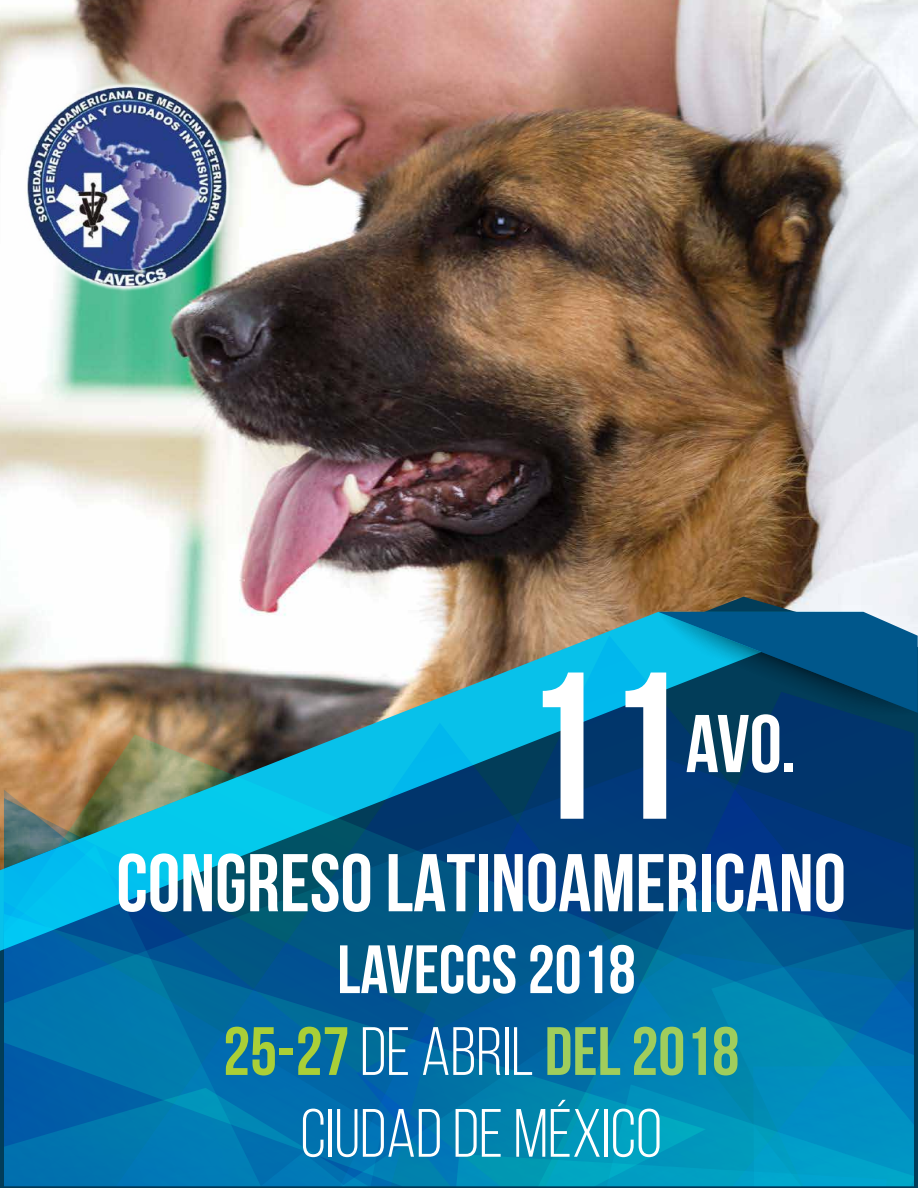
<style>
.page{position:relative;width:918px;height:1188px;background:#fff}
.page>*{position:absolute;margin:0;border:0;box-sizing:border-box;transform-origin:0 0}
.t1{font:700 208.95px "Bebas Neue";color:#fff}
.t2{font:700 81.75px "Bebas Neue";color:#fff}
.t3{font:700 81.6px "Bebas Neue";color:#fff}
.t4{font:68.25px/81.8px "Bebas Neue";color:#fff;text-align:center}
.s1{font-weight:700}
.s2{font-weight:700;color:#aacf37}
.s3{font-weight:700;color:#a0cd5c}
</style>
<div class="page">
<img style="left:0;top:0;width:918px;height:597px">
<svg style="left:0;top:597px;width:918px;height:591px"></svg>
<img style="left:0;top:612px;width:658px;height:339px">
<svg style="left:658px;top:612px;width:260px;height:110px;background:#18709e"></svg>
<svg style="left:340px;top:636px;width:574px;height:98px;background:#2f84a0"></svg>
<svg style="left:4px;top:734px;width:910px;height:25px;background:#356c7e"></svg>
<svg style="left:4px;top:759px;width:910px;height:427px;background:#0a6494"></svg>
<svg style="left:456px;top:964px;width:82px;height:222px;background:#0171a3"></svg>
<svg style="left:538px;top:898px;width:376px;height:288px;background:#017aab"></svg>
<svg style="left:4px;top:1088px;width:364px;height:98px;background:#0172af"></svg>
<img style="left:12px;top:78px;width:229px;height:219px">
<h1 class="t1" style="left:520px;top:632px;width:167px">11</h1>
<p class="t3" style="left:686px;top:699px;width:112px">AVO.</p>
<p class="t2" style="left:116px;top:838px;width:731px">CONGRESO LATINOAMERICANO</p>
<p class="t4" style="left:223px;top:928px;width:518px"><span class="s1">LAVECCS 2018<br></span><span class="s2">25-27</span>DE ABRIL <span class="s3">del 2018<br></span>CIUDAD DE MÉXICO</p>
</div>
